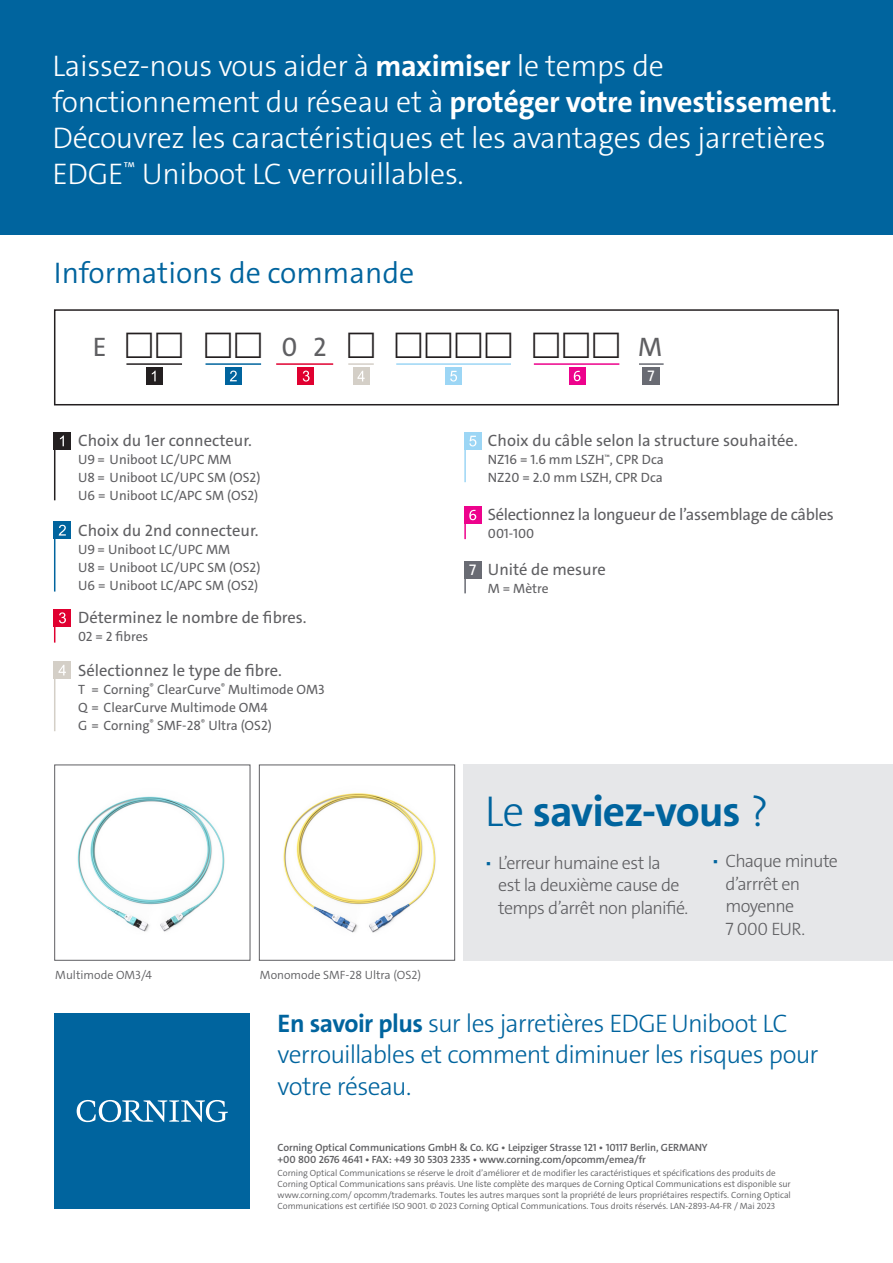
<style>
.page{position:relative;width:893px;height:1263px;background:#fff}
.page>*{position:absolute;margin:0;border:0;box-sizing:border-box;transform-origin:0 0}
.t1{font:700 43.5px "The Sans C4 s";letter-spacing:-.025em;color:#00649e}
.t2{font:300 30px/36px "The Sans C4 s";letter-spacing:-.01em;color:#fff}
.t3{font:300 30px "The Sans C4 s";color:#00649e}
.t4{font:26.85px "The Sans C4 s";color:#5f5f62}
.t5{font:300 25.5px/31.5px "The Sans C4 s";letter-spacing:-.03em;color:#00649e}
.t6{font:300 18px/22.5px "The Sans C4 s";letter-spacing:-.04em;color:#5f5f62}
.t7{font:16.5px "The Sans C4 s";color:#5f5f62}
.t8{font:16.5px "The Sans C4 s";letter-spacing:-.02em;color:#5f5f62}
.Ordering_Info_text{font:15.45px "The Sans C4 s";color:#fff}
.t9{font:13.5px "The Sans C4 s";color:#5f5f62}
.t10{font:300 12px "The Sans C4 s";color:#5f5f62}
.t11{font:600 10.5px/12px "The Sans C4 s";letter-spacing:-.01em;color:#5f5f62}
.t12{font:300 9px/10.8px "The Sans C4 s";letter-spacing:-.01em;color:#5f5f62}
.s1{font-weight:700}
.s2{font-weight:300}
.s3{color:#00649e}
</style>
<div class="page">
<div style="left:464px;top:765px;width:429px;height:196px;background:#e6e7e9"></div>
<div style="left:55px;top:1013px;width:195px;height:196px;background:#00649e"></div>
<svg style="left:77px;top:1100px;width:151px;height:22px"></svg>
<img style="left:283px;top:793px;width:153px;height:140px">
<div style="left:259px;top:765px;width:196px;height:195px;border:1px solid #5f5f62"></div>
<img style="left:77px;top:796px;width:148px;height:136px">
<div style="left:54px;top:309px;width:785px;height:96px;border:2px solid #231f20"></div>
<div style="left:54px;top:432px;width:17px;height:17px;background:#231f20"></div>
<svg style="left:60px;top:435px;width:4px;height:11px"></svg>
<hr style="left:54px;top:449px;width:1px;height:51px;background:#231f20">
<div style="left:54px;top:522px;width:17px;height:17px;background:#00649e"></div>
<svg style="left:59px;top:525px;width:7px;height:11px"></svg>
<hr style="left:54px;top:539px;width:1px;height:52px;background:#00649e">
<div style="left:54px;top:609px;width:17px;height:17px;background:#e00030"></div>
<svg style="left:54px;top:612px;width:12px;height:31px"></svg>
<div style="left:146px;top:368px;width:16px;height:17px;background:#231f20"></div>
<svg style="left:152px;top:371px;width:4px;height:10px"></svg>
<hr style="left:276px;top:363px;width:57px;height:2px;background:#e00030">
<hr style="left:206px;top:363px;width:55px;height:2px;background:#00649e">
<hr style="left:126px;top:363px;width:56px;height:2px;background:#231f20">
<div style="left:298px;top:368px;width:16px;height:17px;background:#e00030"></div>
<div style="left:225px;top:368px;width:16px;height:17px;background:#00649e"></div>
<svg style="left:230px;top:371px;width:7px;height:10px"></svg>
<hr style="left:348px;top:363px;width:26px;height:2px;background:#d4cfc7">
<svg style="left:303px;top:371px;width:7px;height:11px"></svg>
<hr style="left:534px;top:363px;width:85px;height:2px;background:#ed028c">
<div style="left:569px;top:368px;width:16px;height:17px;background:#ed028c"></div>
<div style="left:353px;top:368px;width:16px;height:17px;background:#d4cfc7"></div>
<svg style="left:357px;top:371px;width:8px;height:10px"></svg>
<hr style="left:639px;top:363px;width:25px;height:2px;background:#696b73">
<hr style="left:396px;top:363px;width:115px;height:2px;background:#9cd6f5">
<div style="left:445px;top:368px;width:17px;height:17px;background:#9cd6f5"></div>
<svg style="left:450px;top:371px;width:7px;height:11px"></svg>
<svg style="left:574px;top:371px;width:6px;height:10px"></svg>
<div style="left:642px;top:368px;width:17px;height:17px;background:#696b73"></div>
<div style="left:464px;top:432px;width:17px;height:17px;background:#9cd6f5"></div>
<svg style="left:469px;top:436px;width:7px;height:10px"></svg>
<hr style="left:464px;top:447px;width:2px;height:35px;background:#9cd6f5">
<div style="left:464px;top:506px;width:17px;height:17px;background:#ed028c"></div>
<svg style="left:464px;top:510px;width:12px;height:29px"></svg>
<svg style="left:464px;top:578px;width:12px;height:15px"></svg>
<div style="left:464px;top:561px;width:17px;height:17px;background:#696b73"></div>
<div style="left:54px;top:662px;width:17px;height:17px;background:#d4cfc7"></div>
<svg style="left:58px;top:665px;width:8px;height:10px"></svg>
<hr style="left:54px;top:679px;width:1px;height:52px;background:#d4cfc7">
<div style="left:0;top:0;width:893px;height:235px;background:#00649e"></div>
<p class="t2" style="left:52px;top:48px;width:786px">Laissez-nous vous aider à <span class="s1">maximiser</span> le temps de fonctionnement du réseau et à <span class="s1">protéger votre investissement</span>.<br>Découvrez les caractéristiques et les avantages des jarretières EDGE<sup>™</sup> Uniboot LC verrouillables.</p>
<p class="t3" style="left:54px;top:253px;width:362px">Informations de commande</p>
<p class="t4" style="left:93px;top:330px;width:15px">E</p>
<p class="t4" style="left:282px;top:330px;width:46px">0 2</p>
<p class="t4" style="left:638px;top:330px;width:26px">M</p>
<p class="Ordering_Info_text" style="left:647px;top:366px;width:9px">7</p>
<p class="t7" style="left:78px;top:430px;width:175px">Choix du 1er connecteur.</p>
<p class="t9" style="left:78px;top:451px;width:155px">U9 = Uniboot LC/UPC MM</p>
<p class="t9" style="left:78px;top:469px;width:184px">U8 = Uniboot LC/UPC SM (OS2)</p>
<p class="t9" style="left:78px;top:487px;width:182px">U6 = Uniboot LC/APC SM (OS2)</p>
<p class="t7" style="left:78px;top:519px;width:182px">Choix du 2nd connecteur.</p>
<p class="t9" style="left:78px;top:540px;width:153px">U9 = Uniboot LC/UPC MM</p>
<p class="t9" style="left:78px;top:558px;width:184px">U8 = Uniboot LC/UPC SM (OS2)</p>
<p class="t9" style="left:78px;top:576px;width:182px">U6 = Uniboot LC/APC SM (OS2)</p>
<p class="t7" style="left:78px;top:607px;width:230px">Déterminez le nombre de fibres.</p>
<p class="t9" style="left:78px;top:628px;width:72px">02 = 2 fibres</p>
<p class="t7" style="left:78px;top:659px;width:205px">Sélectionnez le type de fibre.</p>
<p class="t9" style="left:78px;top:680px;width:248px">T = Corning<sup>®</sup> ClearCurve<sup>®</sup> Multimode OM3</p>
<p class="t9" style="left:78px;top:698px;width:191px">Q = ClearCurve Multimode OM4</p>
<p class="t9" style="left:78px;top:716px;width:195px">G = Corning<sup>®</sup> SMF-28<sup>®</sup> Ultra (OS2)</p>
<p class="t10" style="left:55px;top:967px;width:98px">Multimode OM3/4</p>
<p class="t10" style="left:260px;top:967px;width:163px">Monomode SMF-28 Ultra (OS2)</p>
<p class="Ordering_Info_text" style="left:469px;top:559px;width:9px">7</p>
<p class="t7" style="left:488px;top:430px;width:311px">Choix du câble selon la structure souhaitée.</p>
<p class="t9" style="left:488px;top:451px;width:177px">NZ16 = 1.6 mm LSZH<sup>™</sup>, CPR Dca</p>
<p class="t9" style="left:488px;top:469px;width:177px">NZ20 = 2.0 mm LSZH, CPR Dca</p>
<p class="t8" style="left:488px;top:504px;width:347px">Sélectionnez la longueur de l’assemblage de câbles</p>
<p class="t9" style="left:488px;top:525px;width:48px">001-100</p>
<p class="t7" style="left:488px;top:559px;width:119px">Unité de mesure</p>
<p class="t9" style="left:488px;top:580px;width:62px">M = Mètre</p>
<p class="t1" style="left:485px;top:783px;width:285px"><span class="s2">Le</span> saviez-vous <span class="s2">?</span></p>
<p class="t6" style="left:485px;top:851px;width:178px"><span class="s3">•</span> L’erreur humaine est la</p>
<p class="t6" style="left:498px;top:874px;width:192px">est la deuxième cause de temps d’arrêt non planifié.</p>
<p class="t6" style="left:725px;top:850px;width:114px;text-indent:-14px"><span class="s3">•</span> Chaque minute d’arrrêt en moyenne<br>7 000 EUR.</p>
<p class="t5" style="left:278px;top:1007px;width:542px"><span class="s1">En savoir plus</span> sur les jarretières EDGEUniboot LC verrouillables et comment diminuer les risques pour votre réseau.</p>
<p class="t11" style="left:278px;top:1141px;width:432px">Corning Optical Communications GmbH &amp; Co. KG • Leipziger Strasse 121 • 10117 Berlin, GERMANY +00 800 2676 4641 • FAX: +49 30 5303 2335 • www.corning.com/opcomm/emea/fr</p>
<p class="t12" style="left:278px;top:1168px;width:515px">Corning Optical Communications se réserve le droit d’améliorer et de modifier les caractéristiques et spécifications des produits de Corning Optical Communications sans préavis. Une liste complète des marques de Corning Optical Communications est disponible sur www.corning.com/ opcomm/trademarks. Toutes les autres marques sont la propriété de leurs propriétaires respectifs. Corning Optical Communications est certifiée ISO 9001. © 2023 Corning Optical Communications. Tous droits réservés. LAN-2893-A4-FR / Mai 2023</p>
</div>
